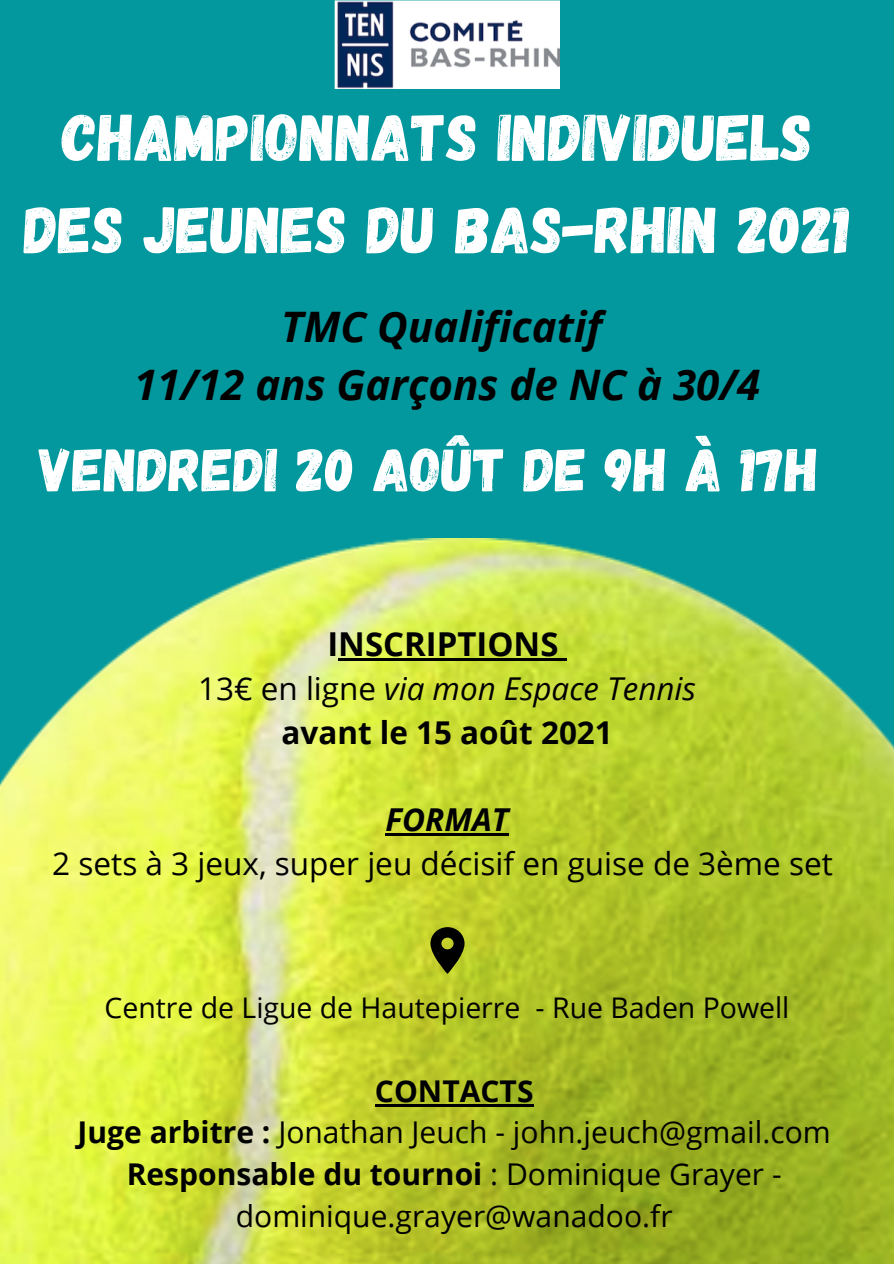
<style>
.page{position:relative;width:894px;height:1264px;background:#fff}
.page>*{position:absolute;margin:0;border:0;box-sizing:border-box;transform-origin:0 0}
.t1{font:66px "Gagalin";color:#fff}
.t2{font:60.9px "Gagalin";color:#fff}
.t3{font:italic 700 42px "Open Sans";color:#000}
.t4{font:700 32.85px "Open Sans";color:#000}
.t5{font:31.5px "Open Sans";color:#000}
.t6{font:italic 700 31.5px "Open Sans";color:#000}
.t7{font:italic 31.35px "Open Sans";color:#000}
.t8{font:700 31.35px "Open Sans";color:#000}
.t9{font:30px/41.7px "Open Sans";color:#000;text-align:center}
.t10{font:700 30px "Open Sans";color:#000}
.t11{font:28.35px "Open Sans";color:#000}
.s1{font-style:normal}
.s2{font-weight:700}
</style>
<div class="page">
<div style="left:0;top:0;width:893px;height:1263px;background:#03989e"></div>
<img style="left:0;top:538px;width:893px;height:725px">
<img style="left:334px;top:0;width:225px;height:89px">
<svg style="left:430px;top:927px;width:34px;height:46px;background:#4a4f10"></svg>
<hr style="left:385px;top:833px;width:123px;height:2px;background:#000">
<hr style="left:338px;top:658px;width:220px;height:3px;background:#000">
<svg style="left:558px;top:658px;width:9px;height:3px"></svg>
<hr style="left:375px;top:1103px;width:158px;height:3px;background:#000">
<p class="t1" style="left:62px;top:95px;width:751px">CHAMPIONNATS INDIVIDUELS</p>
<p class="t1" style="left:24px;top:187px;width:827px">DES JEUNES DU BAS-RHIN 2021</p>
<p class="t3" style="left:281px;top:297px;width:322px">TMC Qualificatif</p>
<p class="t3" style="left:134px;top:355px;width:627px">11/12 ans Garçons de NC à 30/4</p>
<p class="t2" style="left:39px;top:430px;width:781px">VENDREDI 20 AOÛT DE 9H À 17H</p>
<p class="t4" style="left:327px;top:621px;width:232px">INSCRIPTIONS</p>
<p class="t7" style="left:198px;top:667px;width:499px"><span class="s1">13€ en ligne</span> via mon Espace Tennis</p>
<p class="t8" style="left:281px;top:710px;width:333px">avant le 15 août 2021</p>
<p class="t6" style="left:385px;top:797px;width:125px">FORMAT</p>
<p class="t5" style="left:52px;top:841px;width:782px">2 sets à 3 jeux, super jeu décisif en guise de 3ème set</p>
<p class="t11" style="left:105px;top:987px;width:686px">Centre de Ligue de Hautepierre - Rue Baden Powell</p>
<p class="t10" style="left:375px;top:1069px;width:160px">CONTACTS</p>
<p class="t9" style="left:78px;top:1110px;width:754px"><span class="s2">Juge arbitre :</span> Jonathan Jeuch - john.jeuch@gmail.com</p>
<p class="t9" style="left:127px;top:1152px;width:656px"><span class="s2">Responsable du tournoi</span> : Dominique Grayer - dominique.grayer@wanadoo.fr</p>
</div>
